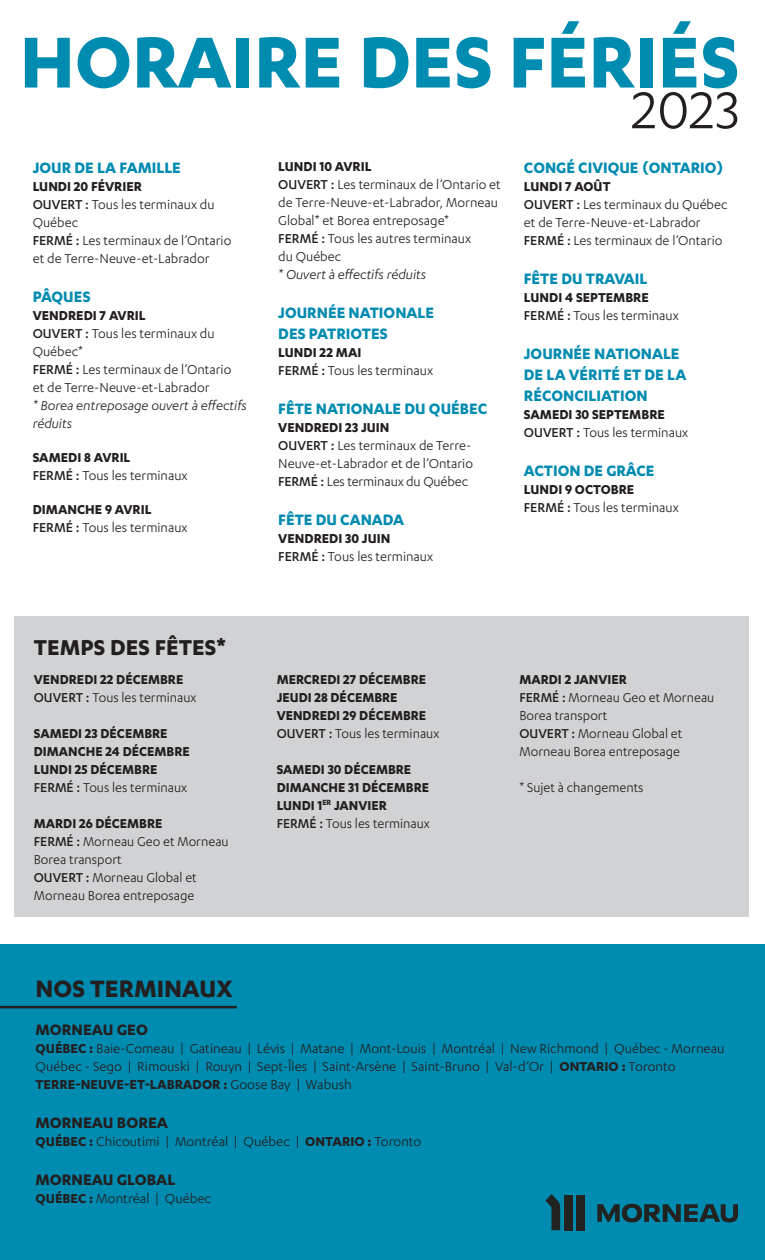
<style>
.page{position:relative;width:765px;height:1260px;background:#fff}
.page>*{position:absolute;margin:0;border:0;box-sizing:border-box;transform-origin:0 0}
.t1{font:700 83.75px "Karbon";color:#008bb0}
.t2{font:60px "Karbon";color:#231f20}
.t3{font:700 27.5px "Karbon";color:#231f20}
.t4{font:700 25px "Karbon";color:#231f20}
.t5{font:700 17.5px/21px "Karbon";color:#008bb0}
.t6{font:700 17.5px "Karbon";color:#231f20}
.t7{font:15px/18px "Karbon";color:#231f20}
.t8{font:700 15px/18px "Karbon";color:#231f20}
.t9{font:italic 15px/18px "Karbon";color:#231f20}
.s1{font-weight:700}
.s2{font-weight:500}
.s3{font-weight:400}
</style>
<div class="page">
<div style="left:14px;top:616px;width:735px;height:301px;background:#d1d2d4"></div>
<div style="left:0;top:945px;width:765px;height:315px;background:#008bb0"></div>
<hr style="left:0;top:1006px;width:237px;height:2px;background:#231f20">
<svg style="left:545px;top:1194px;width:15px;height:36px"></svg>
<div style="left:564px;top:1195px;width:9px;height:35px;background:#222221"></div>
<div style="left:576px;top:1195px;width:9px;height:35px;background:#222221"></div>
<svg style="left:597px;top:1204px;width:141px;height:18px"></svg>
<h1 class="t1" style="left:20px;top:14px;width:721px">HORAIRE DES FÉRIÉS</h1>
<h2 class="t2" style="left:632px;top:77px;width:109px">2023</h2>
<p class="t5" style="left:33px;top:156px;width:150px">JOUR DE LA FAMILLE</p>
<p class="t7" style="left:33px;top:177px;width:200px"><span class="s1">LUNDI 20 FÉVRIER<br></span><span class="s2">OUVERT :</span> Tous les terminaux du<br>Québec<br><span class="s2">FERMÉ :</span> Les terminaux de l’Ontario et de Terre-Neuve-et-Labrador</p>
<p class="t5" style="left:33px;top:285px;width:59px">PÂQUES</p>
<p class="t7" style="left:33px;top:306px;width:200px"><span class="s1">VENDREDI 7 AVRIL<br></span><span class="s2">OUVERT :</span> Tous les terminaux du<br>Québec*<br><span class="s2">FERMÉ :</span> Les terminaux de l’Ontario et de Terre-Neuve-et-Labrador</p>
<p class="t9" style="left:33px;top:396px;width:216px">* Borea entreposage ouvert à effectifs réduits</p>
<p class="t7" style="left:33px;top:448px;width:156px"><span class="s1">SAMEDI 8 AVRIL<br></span><span class="s2">FERMÉ :</span> Tous les terminaux</p>
<p class="t7" style="left:33px;top:500px;width:156px"><span class="s1">DIMANCHE 9 AVRIL<br></span><span class="s2">FERMÉ :</span> Tous les terminaux</p>
<h3 class="t4" style="left:34px;top:633px;width:194px">TEMPS DES FÊTES*</h3>
<p class="t8" style="left:34px;top:670px;width:164px">VENDREDI 22 DÉCEMBRE<br><span class="s2">OUVERT :</span> <span class="s3">Tous les terminaux</span></p>
<p class="t8" style="left:34px;top:724px;width:158px">SAMEDI 23 DÉCEMBRE<br>DIMANCHE 24 DÉCEMBRE<br>LUNDI 25 DÉCEMBRE<br><span class="s2">FERMÉ :</span> <span class="s3">Tous les terminaux</span></p>
<p class="t7" style="left:34px;top:814px;width:196px"><span class="s1">MARDI 26 DÉCEMBRE<br></span><span class="s2">FERMÉ :</span> Morneau Geo et Morneau<br>Borea transport<br><span class="s2">OUVERT :</span> Morneau Global et<br>Morneau Borea entreposage</p>
<p class="t7" style="left:278px;top:157px;width:224px"><span class="s1">LUNDI 10 AVRIL<br></span><span class="s2">OUVERT :</span> Les terminaux de l’Ontario et de Terre-Neuve-et-Labrador, Morneau<br>Global* et Borea entreposage*<br><span class="s2">FERMÉ :</span> Tous les autres terminaux<br>du Québec</p>
<p class="t9" style="left:278px;top:265px;width:149px">* Ouvert à effectifs réduits</p>
<p class="t5" style="left:278px;top:302px;width:157px">JOURNÉE NATIONALE<br>DES PATRIOTES</p>
<p class="t7" style="left:278px;top:343px;width:156px"><span class="s1">LUNDI 22 MAI<br></span><span class="s2">FERMÉ :</span> Tous les terminaux</p>
<p class="t5" style="left:278px;top:398px;width:210px">FÊTE NATIONALE DU QUÉBEC</p>
<p class="t7" style="left:278px;top:418px;width:196px"><span class="s1">VENDREDI 23 JUIN<br></span><span class="s2">OUVERT :</span> Les terminaux de Terre-<br>Neuve-et-Labrador et de l’Ontario<br><span class="s2">FERMÉ :</span> Les terminaux du Québec</p>
<p class="t5" style="left:278px;top:509px;width:127px">FÊTE DU CANADA</p>
<p class="t7" style="left:278px;top:529px;width:156px"><span class="s1">VENDREDI 30 JUIN<br></span><span class="s2">FERMÉ :</span> Tous les terminaux</p>
<p class="t5" style="left:524px;top:156px;width:201px">CONGÉ CIVIQUE (ONTARIO)</p>
<p class="t7" style="left:524px;top:177px;width:205px"><span class="s1">LUNDI 7 AOÛT<br></span><span class="s2">OUVERT :</span> Les terminaux du Québec et de Terre-Neuve-et-Labrador<br><span class="s2">FERMÉ :</span> Les terminaux de l’Ontario</p>
<p class="t5" style="left:524px;top:267px;width:125px">FÊTE DU TRAVAIL</p>
<p class="t7" style="left:524px;top:288px;width:156px"><span class="s1">LUNDI 4 SEPTEMBRE<br></span><span class="s2">FERMÉ :</span> Tous les terminaux</p>
<p class="t5" style="left:524px;top:342px;width:164px">JOURNÉE NATIONALE<br>DE LA VÉRITÉ ET DE LA<br>RÉCONCILIATION</p>
<p class="t8" style="left:524px;top:405px;width:166px">SAMEDI 30 SEPTEMBRE<br><span class="s2">OUVERT :</span> <span class="s3">Tous les terminaux</span></p>
<p class="t5" style="left:524px;top:459px;width:132px">ACTION DE GRÂCE</p>
<p class="t7" style="left:524px;top:480px;width:156px"><span class="s1">LUNDI 9 OCTOBRE<br></span><span class="s2">FERMÉ :</span> Tous les terminaux</p>
<p class="t8" style="left:277px;top:670px;width:164px">MERCREDI 27 DÉCEMBRE<br>JEUDI 28 DÉCEMBRE<br>VENDREDI 29 DÉCEMBRE<br><span class="s2">OUVERT :</span> <span class="s3">Tous les terminaux</span></p>
<p class="t8" style="left:277px;top:760px;width:155px">SAMEDI 30 DÉCEMBRE<br>DIMANCHE 31 DÉCEMBRE<br>LUNDI 1<sup>ER</sup> JANVIER<br><span class="s2">FERMÉ :</span> <span class="s3">Tous les terminaux</span></p>
<p class="t7" style="left:519px;top:670px;width:196px"><span class="s1">MARDI 2 JANVIER<br></span><span class="s2">FERMÉ :</span> Morneau Geo et Morneau<br>Borea transport<br><span class="s2">OUVERT :</span> Morneau Global et<br>Morneau Borea entreposage</p>
<p class="t7" style="left:519px;top:778px;width:126px">* Sujet à changements</p>
<h3 class="t3" style="left:36px;top:973px;width:199px">NOS TERMINAUX</h3>
<p class="t6" style="left:36px;top:1019px;width:114px">MORNEAU GEO</p>
<p class="t7" style="left:36px;top:1039px;width:691px"><span class="s1">QUÉBEC :</span> Baie-Comeau | Gatineau | Lévis | Matane | Mont-Louis | Montréal | New Richmond | Québec - Morneau<br>Québec - Sego | Rimouski | Rouyn | Sept-Îles | Saint-Arsène | Saint-Bruno | Val-d’Or | <span class="s1">ONTARIO :</span> Toronto<br><span class="s1">TERRE-NEUVE-ET-LABRADOR :</span> Goose Bay | Wabush</p>
<p class="t6" style="left:36px;top:1112px;width:134px">MORNEAU BOREA</p>
<p class="t7" style="left:36px;top:1132px;width:387px"><span class="s1">QUÉBEC :</span> Chicoutimi | Montréal | Québec | <span class="s1">ONTARIO :</span> Toronto</p>
<p class="t6" style="left:36px;top:1169px;width:141px">MORNEAU GLOBAL</p>
<p class="t7" style="left:36px;top:1189px;width:177px"><span class="s1">QUÉBEC :</span> Montréal | Québec</p>
</div>
